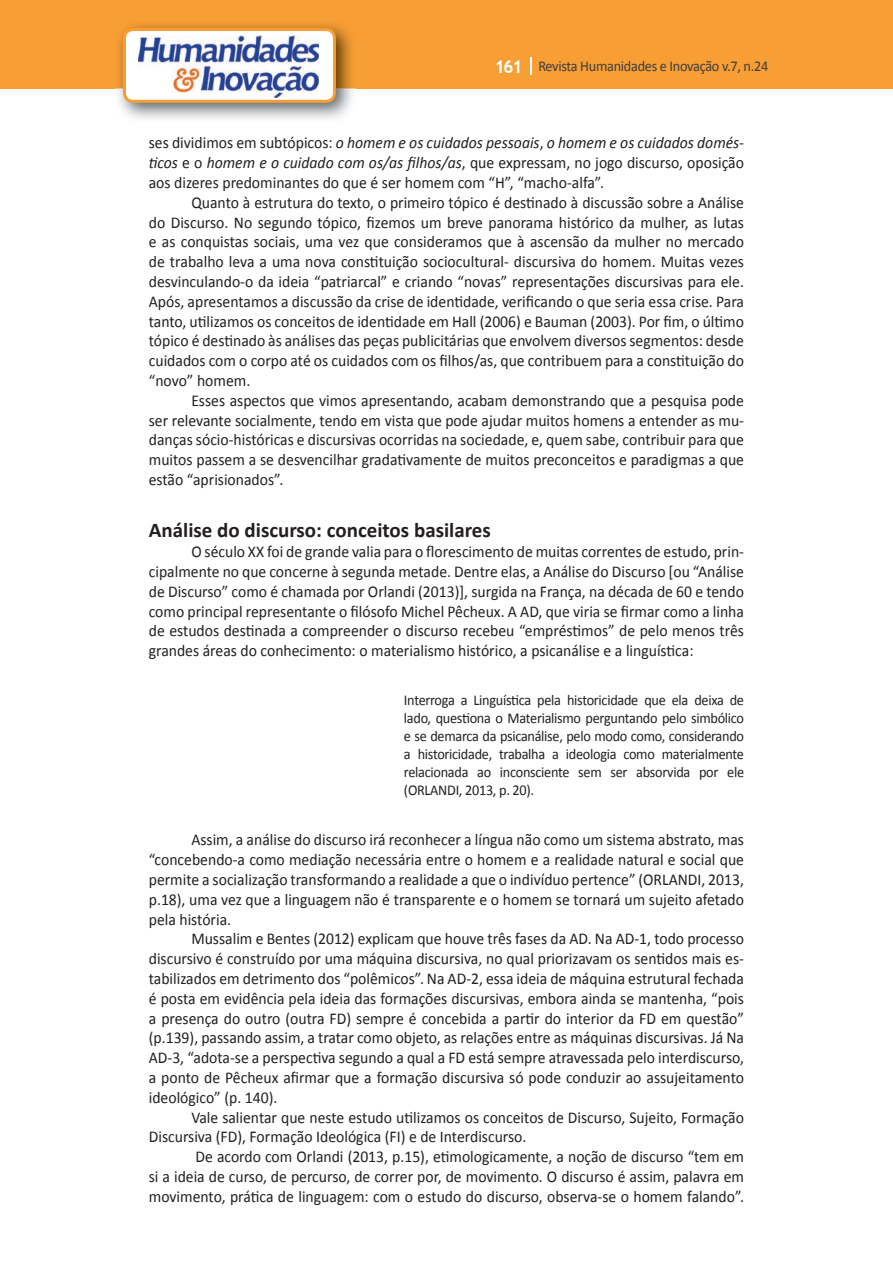
<style>
.page{position:relative;width:893px;height:1263px;background:#fff}
.page>*{position:absolute;margin:0;border:0;box-sizing:border-box;transform-origin:0 0}
.t1{font:700 21px "Calibri";color:#231f20}
.t2{font:16.5px/19.8px "Calibri";color:#231f20;text-align:justify;scale:.95 1}
.t3{font:15px/18px "Calibri";letter-spacing:-.02em;color:#231f20;text-align:justify;scale:.95 1}
.t4{font:15px "Calibri";letter-spacing:-.02em;color:#3e3e3f;scale:.95 1}
.s1{font-family:"Trebuchet MS";font-weight:700;font-size:18px;color:#fff}
.s2{font-style:italic}
</style>
<div class="page">
<div style="left:0;top:0;width:893px;height:88px;background:#f79e34"></div>
<svg style="left:530px;top:57px;width:2px;height:18px"></svg>
<img style="left:115px;top:24px;width:241px;height:95px">
<svg style="left:123px;top:28px;width:213px;height:75px"></svg>
<p class="t4" style="left:495px;top:57px;width:290px"><span class="s1">161</span> Revista Humanidades e Inovação v.7, n.24</p>
<p class="t2" style="left:149px;top:133px;width:628px">ses dividimos em subtópicos: <span class="s2">o homem e os cuidados pessoais</span>, <span class="s2">o homem e os cuidados domés&shy;ticos</span> e o <span class="s2">homem e o cuidado com os/as filhos/as</span>, que expressam, no jogo discurso, oposição aos dizeres predominantes do que é ser homem com “H”, “macho-alfa”.</p>
<p class="t2" style="left:149px;top:193px;width:628px;text-indent:43px">Quanto à estrutura do texto, o primeiro tópico é destinado à discussão sobre a Análise do Discurso. No segundo tópico, fizemos um breve panorama histórico da mulher, as lutas e as conquistas sociais, uma vez que consideramos que à ascensão da mulher no mercado de trabalho leva a uma nova constituição sociocultural- discursiva do homem. Muitas vezes desvinculando-o da ideia “patriarcal” e criando “novas” representações discursivas para ele.<br>Após, apresentamos a discussão da crise de identidade, verificando o que seria essa crise. Para tanto, utilizamos os conceitos de identidade em Hall (2006) e Bauman (2003). Por fim, o último tópico é destinado às análises das peças publicitárias que envolvem diversos segmentos: desde cuidados com o corpo até os cuidados com os filhos/as, que contribuem para a constituição do “novo” homem.</p>
<p class="t2" style="left:149px;top:391px;width:628px;text-indent:43px">Esses aspectos que vimos apresentando, acabam demonstrando que a pesquisa pode ser relevante socialmente, tendo em vista que pode ajudar muitos homens a entender as mu&shy;danças sócio-históricas e discursivas ocorridas na sociedade, e, quem sabe, contribuir para que muitos passem a se desvencilhar gradativamente de muitos preconceitos e paradigmas a que estão “aprisionados”.</p>
<p class="t1" style="left:149px;top:517px;width:344px">Análise do discurso: conceitos basilares</p>
<p class="t2" style="left:149px;top:542px;width:628px;text-indent:43px">O século XX foi de grande valia para o florescimento de muitas correntes de estudo, prin&shy;cipalmente no que concerne à segunda metade. Dentre elas, a Análise do Discurso [ou “Análise de Discurso” como é chamada por Orlandi (2013)], surgida na França, na década de 60 e tendo como principal representante o filósofo Michel Pêcheux. A AD, que viria se firmar como a linha de estudos destinada a compreender o discurso recebeu “empréstimos” de pelo menos três grandes áreas do conhecimento: o materialismo histórico, a psicanálise e a linguística:</p>
<p class="t3" style="left:404px;top:691px;width:360px">Interroga a Linguística pela historicidade que ela deixa de lado, questiona o Materialismo perguntando pelo simbólico e se demarca da psicanálise, pelo modo como, considerando a historicidade, trabalha a ideologia como materialmente relacionada ao inconsciente sem ser absorvida por ele (ORLANDI, 2013, p. 20).</p>
<p class="t2" style="left:149px;top:830px;width:628px;text-indent:43px">Assim, a análise do discurso irá reconhecer a língua não como um sistema abstrato, mas “concebendo-a como mediação necessária entre o homem e a realidade natural e social que permite a socialização transformando a realidade a que o indivíduo pertence” (ORLANDI, 2013, p.18), uma vez que a linguagem não é transparente e o homem se tornará um sujeito afetado pela história.</p>
<p class="t2" style="left:149px;top:929px;width:628px;text-indent:43px">Mussalim e Bentes (2012) explicam que houve três fases da AD. Na AD-1, todo processo discursivo é construído por uma máquina discursiva, no qual priorizavam os sentidos mais es&shy;tabilizados em detrimento dos “polêmicos”. Na AD-2, essa ideia de máquina estrutural fechada é posta em evidência pela ideia das formações discursivas, embora ainda se mantenha, “pois a presença do outro (outra FD) sempre é concebida a partir do interior da FD em questão” (p.139), passando assim, a tratar como objeto, as relações entre as máquinas discursivas. Já Na AD-3, “adota-se a perspectiva segundo a qual a FD está sempre atravessada pelo interdiscurso, a ponto de Pêcheux afirmar que a formação discursiva só pode conduzir ao assujeitamento ideológico” (p. 140).</p>
<p class="t2" style="left:149px;top:1107px;width:628px;text-indent:43px">Vale salientar que neste estudo utilizamos os conceitos de Discurso, Sujeito, Formação<br>Discursiva (FD), Formação Ideológica (FI) e de Interdiscurso.</p>
<p class="t2" style="left:149px;top:1147px;width:628px;text-indent:47px">De acordo com Orlandi (2013, p.15), etimologicamente, a noção de discurso “tem em si a ideia de curso, de percurso, de correr por, de movimento. O discurso é assim, palavra em movimento, prática de linguagem: com o estudo do discurso, observa-se o homem falando”.</p>
</div>
